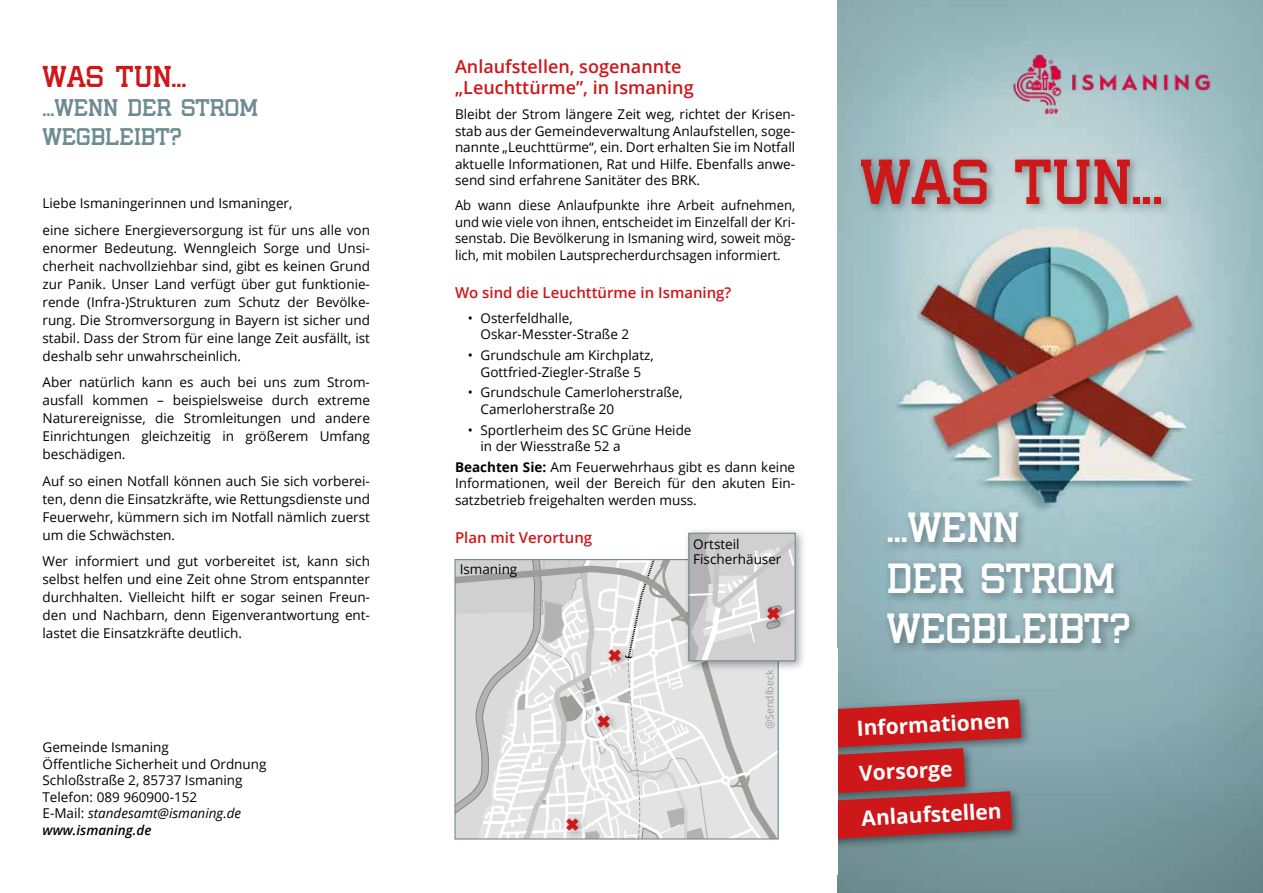
<style>
.page{position:relative;width:1263px;height:893px;background:#fff}
.page>*{position:absolute;margin:0;border:0;box-sizing:border-box;transform-origin:0 0}
.t1{font:63px "I AM A PLAYER";color:#cd1719}
.t2{font:42px/50.4px "I AM A PLAYER";color:#fff}
.t3{font:30px "I AM A PLAYER";color:#cd1719}
.t4{font:24px/28.8px "I AM A PLAYER";color:#6d8c91}
.t5{font:700 21px/45px "Open Sans";color:#fff}
.t6{font:600 18px/21px "Open Sans";color:#cd1719}
.t7{font:600 15px "Open Sans";color:#cd1719}
.t8{font:13.5px/16.5px "Open Sans";color:#000;text-align:justify}
.t9{font:10.5px "Open Sans";color:#9d9d9c}
.s1{font-style:italic}
.s2{font-weight:600;font-style:italic}
.s3{font-weight:700}
</style>
<div class="page">
<img style="left:838px;top:0;width:425px;height:893px">
<div style="left:813px;top:695px;width:219px;height:64px;background:#000;opacity:.45"></div>
<div style="left:818px;top:787px;width:205px;height:63px;background:#000;opacity:.45"></div>
<svg style="left:838px;top:699px;width:183px;height:140px;background:#b3373a"></svg>
<div style="left:778px;top:648px;width:60px;height:226px;background:#fff"></div>
<img style="left:1004px;top:54px;width:214px;height:59px">
<div style="left:856px;top:154px;width:316px;height:61px;background:#000;opacity:.35"></div>
<div style="left:883px;top:508px;width:257px;height:146px;background:#000;opacity:.35"></div>
<div style="left:683px;top:527px;width:124px;height:146px;background:#000;opacity:.35"></div>
<div style="left:562px;top:814px;width:26px;height:27px;background:#acbdc0"></div>
<svg style="left:455px;top:533px;width:340px;height:306px"></svg>
<h3 class="t3" style="left:43px;top:61px;width:145px">WAS TUN...</h3>
<h3 class="t4" style="left:43px;top:96px;width:217px">...WENN DER STROM<br>WEGBLEIBT?</h3>
<p class="t8" style="left:43px;top:190px;width:329px;line-height:26.5px">Liebe Ismaningerinnen und Ismaninger,<br>eine sichere Energieversorgung ist für uns alle von</p>
<p class="t8" style="left:43px;top:238px;width:329px;line-height:18px">enormer Bedeutung. Wenngleich Sorge und Unsi&shy;cherheit nachvollziehbar sind, gibt es keinen Grund zur Panik. Unser Land verfügt über gut funktionie&shy;rende (Infra-)Strukturen zum Schutz der Bevölke&shy;rung. Die Stromversorgung in Bayern ist sicher und stabil. Dass der Strom für eine lange Zeit ausfällt, ist deshalb sehr unwahrscheinlich.</p>
<p class="t8" style="left:43px;top:373px;width:329px;line-height:18px">Aber natürlich kann es auch bei uns zum Strom&shy;ausfall kommen – beispielsweise durch extreme Naturereignisse, die Stromleitungen und andere Einrichtungen gleichzeitig in größerem Umfang beschädigen.</p>
<p class="t8" style="left:43px;top:471px;width:329px;line-height:18px">Auf so einen Notfall können auch Sie sich vorberei&shy;ten, denn die Einsatzkräfte, wie Rettungsdienste und Feuerwehr, kümmern sich im Notfall nämlich zuerst um die Schwächsten.</p>
<p class="t8" style="left:43px;top:552px;width:329px;line-height:18px">Wer informiert und gut vorbereitet ist, kann sich selbst helfen und eine Zeit ohne Strom entspannter durchhalten. Vielleicht hilft er sogar seinen Freun&shy;den und Nachbarn, denn Eigenverantwortung ent&shy;lastet die Einsatzkräfte deutlich.</p>
<p class="t8" style="left:43px;top:739px;width:226px;text-align:left">Gemeinde Ismaning<br>Öffentliche Sicherheit und Ordnung<br>Schloßstraße 2, 85737 Ismaning<br>Telefon: 089 960900-152<br>E-Mail: <span class="s1">standesamt@ismaning.de </span><span class="s2">www.ismaning.de</span></p>
<h3 class="t6" style="left:455px;top:56px;width:240px">Anlaufstellen, sogenannte „Leuchttürme”, in Ismaning</h3>
<p class="t8" style="left:455px;top:106px;width:342px">Bleibt der Strom längere Zeit weg, richtet der Krisen&shy;stab aus der Gemeindeverwaltung Anlaufstellen, soge&shy;nannte „Leuchttürme“, ein. Dort erhalten Sie im Notfall aktuelle Informationen, Rat und Hilfe. Ebenfalls anwe&shy;send sind erfahrene Sanitäter des BRK.</p>
<p class="t8" style="left:455px;top:197px;width:342px">Ab wann diese Anlaufpunkte ihre Arbeit aufnehmen, und wie viele von ihnen, entscheidet im Einzelfall der Kri&shy;senstab. Die Bevölkerung in Ismaning wird, soweit mög&shy;lich, mit mobilen Lautsprecherdurchsagen informiert.</p>
<p class="t7" style="left:455px;top:282px;width:278px">Wo sind die Leuchttürme in Ismaning?</p>
<p class="t8" style="left:480px;top:309px;width:150px;text-indent:-13px">• Osterfeldhalle,<br>Oskar-Messter-Straße 2</p>
<p class="t8" style="left:468px;top:347px;width:187px;text-align:center">• Grundschule am Kirchplatz,<br>Gottfried-Ziegler-Straße 5</p>
<p class="t8" style="left:480px;top:384px;width:204px;text-indent:-13px">• Grundschule Camerloherstraße,<br>Camerloherstraße 20</p>
<p class="t8" style="left:480px;top:421px;width:212px;text-indent:-13px">• Sportlerheim des SC Grüne Heide in der Wiesstraße 52 a</p>
<p class="t8" style="left:455px;top:458px;width:342px"><span class="s3">Beachten Sie:</span> Am Feuerwehrhaus gibt es dann keine Informationen, weil der Bereich für den akuten Ein&shy;satzbetrieb freigehalten werden muss.</p>
<p class="t7" style="left:455px;top:527px;width:139px">Plan mit Verortung</p>
<p class="t8" style="left:693px;top:536px;width:90px;line-height:15px">Ortsteil<br>Fischerhäuser</p>
<p class="t8" style="left:460px;top:561px;width:59px">Ismaning</p>
<p class="t9" style="left:762px;top:729px;width:61px;rotate:-90deg">@Sendlbeck</p>
<h1 class="t1" style="left:860px;top:150px;width:304px">WAS TUN...</h1>
<h2 class="t2" style="left:887px;top:507px;width:246px">...WENN<br>DER STROM<br>WEGBLEIBT?</h2>
<h3 class="t5" style="left:856px;top:705px;width:155px;rotate:-3deg">Informationen<br>Vorsorge<br>Anlaufstellen</h3>
</div>
